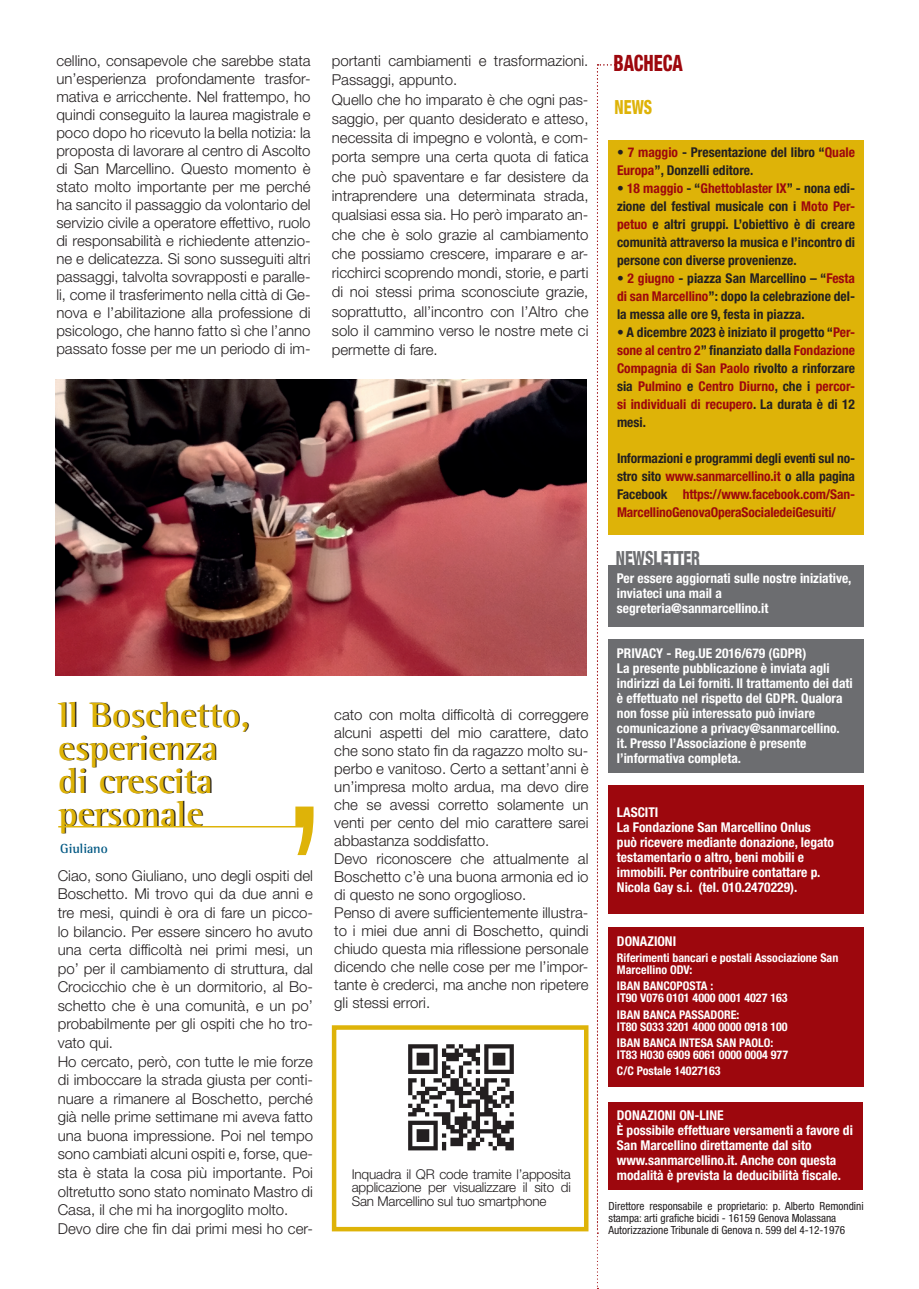
<style>
.page{position:relative;width:919px;height:1289px;background:#fff}
.page>*{position:absolute;margin:0;border:0;box-sizing:border-box;transform-origin:0 0}
.t1{font:700 36px/33px "Rotis Semi Serif";color:#deb308}
.t2{font:800 condensed 22.5px "Helvetica Neue LT Std";color:#9d070d;scale:.8 1}
.t3{font:800 condensed 19.5px "Helvetica Neue LT Std";color:#6c6d70;scale:.8 1}
.t4{font:800 condensed 19.5px "Helvetica Neue LT Std";color:#deb308;scale:.8 1}
.t5{font:300 15px/18px "Helvetica Neue LT Std";color:#231f20}
.t6{font:700 condensed 13.5px/15px "Helvetica Neue LT Std";color:#fff}
.t7{font:700 condensed 13.5px/18px "Helvetica Neue LT Std";color:#231f20;text-align:justify}
.t8{font:700 condensed 13.5px/18px "Helvetica Neue LT Std";letter-spacing:-.01em;color:#9d070d;text-align:justify}
.t9{font:300 13.5px/13.5px "Helvetica Neue LT Std";letter-spacing:-.015em;color:#231f20;text-align:justify}
.t10{font:700 13.5px "Rotis Semi Serif";letter-spacing:-.005em;color:#005883}
.t11{font:700 condensed 12px/12px "Helvetica Neue LT Std";color:#fff}
.t12{font:condensed 11.25px/12px "Helvetica Neue LT Std";color:#231f20}
.s1{color:#9d070d}
.s2{color:#231f20}
</style>
<div class="page">
<div style="left:608px;top:564px;width:255px;height:62px;background:#6c6d70"></div>
<div style="left:608px;top:639px;width:255px;height:133px;background:#6c6d70"></div>
<div style="left:608px;top:785px;width:255px;height:129px;background:#9d070d"></div>
<div style="left:608px;top:927px;width:255px;height:159px;background:#9d070d"></div>
<div style="left:608px;top:1101px;width:254px;height:88px;background:#9d070d"></div>
<svg style="left:597px;top:64px;width:18px;height:1224px"></svg>
<div style="left:608px;top:141px;width:255px;height:394px;background:#deb308"></div>
<svg style="left:295px;top:806px;width:18px;height:49px"></svg>
<hr style="left:58px;top:826px;width:245px;height:1px;background:#deb308">
<img style="left:56px;top:379px;width:530px;height:296px">
<img style="left:408px;top:1044px;width:106px;height:107px">
<div style="left:332px;top:1025px;width:256px;height:206px;border:4px solid #deb308"></div>
<p class="t5" style="left:56px;top:51px;width:256px;text-align:justify">cellino, consapevole che sarebbe stata un’esperienza profondamente trasfor&shy;mativa e arricchente. Nel frattempo, ho quindi conseguito la laurea magistrale e poco dopo ho ricevuto la bella notizia: la proposta di lavorare al centro di Ascolto di San Marcellino. Questo momento è stato molto importante per me perché ha sancito il passaggio da volontario del servizio civile a operatore effettivo, ruolo di responsabilità e richiedente attenzio&shy;ne e delicatezza. Si sono susseguiti altri passaggi, talvolta sovrapposti e paralle&shy;li, come il trasferimento nella città di Ge&shy;nova e l’abilitazione alla professione di psicologo, che hanno fatto sì che l’anno passato fosse per me un periodo di im-</p>
<p class="t5" style="left:332px;top:51px;width:258px;line-height:19.2px">portanti cambiamenti e trasformazioni.<br>Passaggi, appunto.<br>Quello che ho imparato è che ogni pas&shy;saggio, per quanto desiderato e atteso, necessita di impegno e volontà, e com&shy;porta sempre una certa quota di fatica che può spaventare e far desistere da intraprendere una determinata strada, qualsiasi essa sia. Ho però imparato an&shy;che che è solo grazie al cambiamento che possiamo crescere, imparare e ar&shy;ricchirci scoprendo mondi, storie, e parti di noi stessi prima sconosciute grazie, soprattutto, all’incontro con l’Altro che solo il cammino verso le nostre mete ci permette di fare.</p>
<h1 class="t1" style="left:58px;top:698px;width:193px">Il Boschetto, esperienza di crescita personale</h1>
<p class="t10" style="left:60px;top:840px;width:49px">Giuliano</p>
<p class="t5" style="left:58px;top:865px;width:257px;line-height:18.6px">Ciao, sono Giuliano, uno degli ospiti del Boschetto. Mi trovo qui da due anni e tre mesi, quindi è ora di fare un picco&shy;lo bilancio. Per essere sincero ho avuto una certa difficoltà nei primi mesi, un po’ per il cambiamento di struttura, dal Crocicchio che è un dormitorio, al Bo&shy;schetto che è una comunità, e un po’ probabilmente per gli ospiti che ho tro&shy;vato qui.<br>Ho cercato, però, con tutte le mie forze di imboccare la strada giusta per conti&shy;nuare a rimanere al Boschetto, perché già nelle prime settimane mi aveva fatto una buona impressione. Poi nel tempo sono cambiati alcuni ospiti e, forse, que&shy;sta è stata la cosa più importante. Poi oltretutto sono stato nominato Mastro di Casa, il che mi ha inorgoglito molto.<br>Devo dire che fin dai primi mesi ho cer-</p>
<p class="t5" style="left:334px;top:705px;width:256px">cato con molta difficoltà di correggere alcuni aspetti del mio carattere, dato che sono stato fin da ragazzo molto su&shy;perbo e vanitoso. Certo a settant’anni è un’impresa molto ardua, ma devo dire che se avessi corretto solamente un venti per cento del mio carattere sarei abbastanza soddisfatto.<br>Devo riconoscere che attualmente al Boschetto c’è una buona armonia ed io di questo ne sono orgoglioso.<br>Penso di avere sufficientemente illustra&shy;to i miei due anni di Boschetto, quindi chiudo questa mia riflessione personale dicendo che nelle cose per me l’impor&shy;tante è crederci, ma anche non ripetere gli stessi errori.</p>
<p class="t9" style="left:352px;top:1166px;width:220px">Inquadra il QR code tramite l’apposita applicazione per visualizzare il sito di San Marcellino sul tuo smartphone</p>
<h2 class="t2" style="left:613px;top:49px;width:88px">BACHECA</h2>
<h3 class="t4" style="left:614px;top:95px;width:48px">NEWS</h3>
<p class="t7" style="left:617px;top:143px;width:239px">• <span class="s1">7 maggio</span> - Presentazione del libro “<span class="s1">Quale<br>Europa</span>”, Donzelli editore.</p>
<p class="t7" style="left:617px;top:179px;width:239px">• <span class="s1">18 maggio</span> - “<span class="s1">Ghettoblaster IX</span>” - nona edi&shy;zione del festival musicale con i <span class="s1">Moto Per&shy;petuo</span> e altri gruppi. L’obiettivo è di creare comunità attraverso la musica e l’incontro di persone con diverse provenienze.</p>
<p class="t7" style="left:617px;top:269px;width:239px">• <span class="s1">2 giugno</span> - piazza San Marcellino – “<span class="s1">Festa di san Marcellino</span>”: dopo la celebrazione del&shy;la messa alle ore 9, festa in piazza.</p>
<p class="t7" style="left:617px;top:323px;width:239px">• A dicembre 2023 è iniziato il progetto “<span class="s1">Per&shy;sone al centro 2</span>” finanziato dalla <span class="s1">Fondazione Compagnia di San Paolo</span> rivolto a rinforzare sia <span class="s1">Pulmino</span> e <span class="s1">Centro Diurno</span>, che i <span class="s1">percor&shy;si individuali di recupero</span>. La durata è di 12 mesi.</p>
<p class="t8" style="left:617px;top:449px;width:239px"><span class="s2">Informazioni e programmi degli eventi sul no&shy;stro sito</span> www.sanmarcellino.it <span class="s2">o alla pagina Facebook</span> https://www.facebook.com/San-MarcellinoGenovaOperaSocialedeiGesuiti/</p>
<h3 class="t3" style="left:616px;top:546px;width:107px">NEWSLETTER</h3>
<p class="t6" style="left:617px;top:570px;width:236px">Per essere aggiornati sulle nostre iniziative, inviateci una mail a segreteria@sanmarcellino.it</p>
<p class="t6" style="left:617px;top:645px;width:237px">PRIVACY - Reg.UE 2016/679 (GDPR)<br>La presente pubblicazione è inviata agli indirizzi da Lei forniti. Il trattamento dei dati è effettuato nel rispetto del GDPR. Qualora non fosse più interessato può inviare comunicazione a privacy@sanmarcellino. it. Presso l’Associazione è presente l’informativa completa.</p>
<p class="t6" style="left:617px;top:804px;width:219px">LASCITI<br>La Fondazione San Marcellino Onlus può ricevere mediante donazione, legato testamentario o altro, beni mobili e immobili. Per contribuire contattare p.<br>Nicola Gay s.i. (tel. 010.2470229).</p>
<p class="t6" style="left:617px;top:933px;width:61px">DONAZIONI</p>
<p class="t11" style="left:617px;top:951px;width:223px">Riferimenti bancari e postali Associazione San<br>Marcellino ODV:</p>
<p class="t11" style="left:617px;top:979px;width:172px">IBAN BANCOPOSTA :<br>IT90 V076 0101 4000 0001 4027 163</p>
<p class="t11" style="left:617px;top:1008px;width:172px">IBAN BANCA PASSADORE:<br>IT80 S033 3201 4000 0000 0918 100</p>
<p class="t11" style="left:617px;top:1036px;width:173px">IBAN BANCA INTESA SAN PAOLO:<br>IT83 H030 6909 6061 0000 0004 977</p>
<p class="t11" style="left:617px;top:1064px;width:105px">C/C Postale 14027163</p>
<p class="t6" style="left:616px;top:1107px;width:237px">DONAZIONI ON-LINE<br>È possibile effettuare versamenti a favore di San Marcellino direttamente dal sito www.sanmarcellino.it. Anche con questa modalità è prevista la deducibilità fiscale.</p>
<p class="t12" style="left:608px;top:1199px;width:257px">Direttore responsabile e proprietario: p. Alberto Remondini stampa: arti grafiche bicidi - 16159 Genova Molassana<br>Autorizzazione Tribunale di Genova n. 599 del 4-12-1976</p>
</div>
